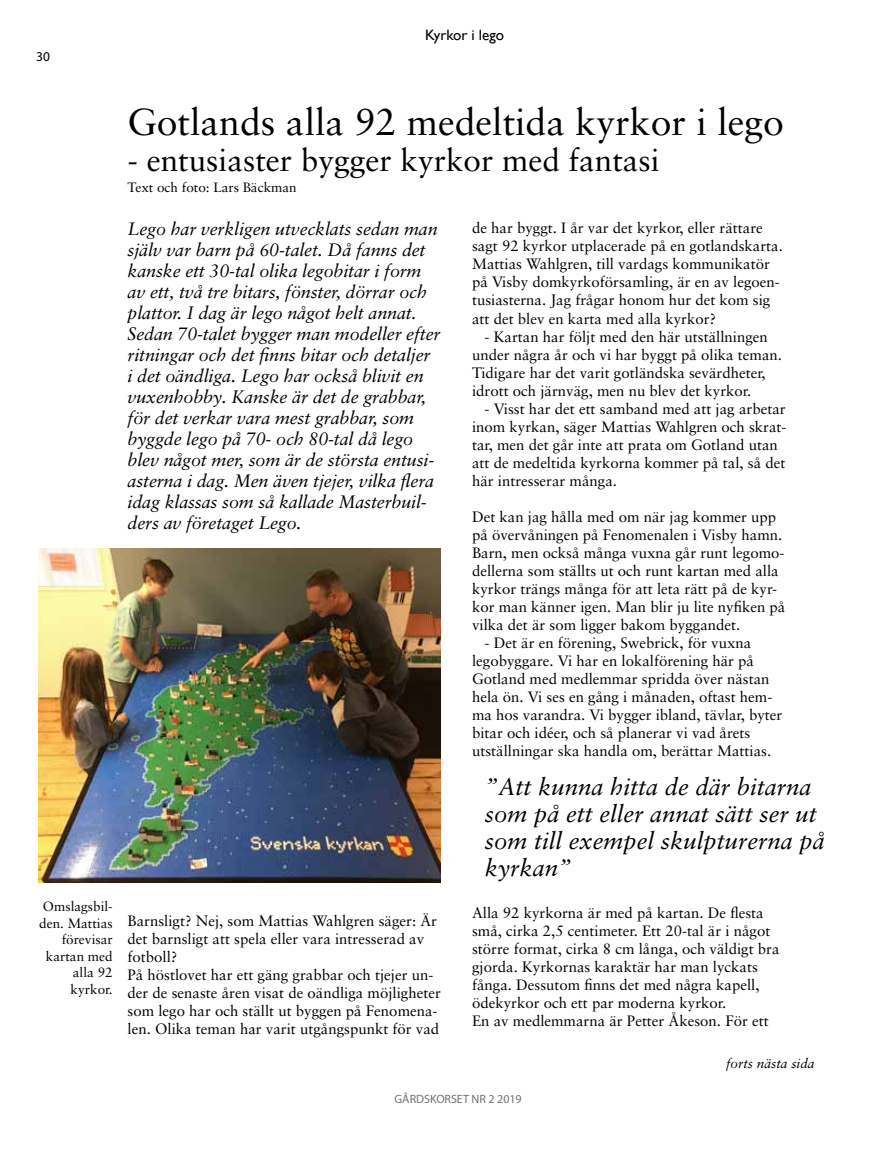
<style>
.page{position:relative;width:893px;height:1166px;background:#fff}
.page>*{position:absolute;margin:0;border:0;box-sizing:border-box;transform-origin:0 0}
.t1{font:37.5px "Sabon LT Pro";color:#000}
.t2{font:31.5px "Sabon LT Pro";color:#000}
.t3{font:italic 24px/27px "Sabon LT Pro";color:#000}
.t4{font:italic 18px/21px "Sabon LT Pro";letter-spacing:-.01em;color:#000}
.t5{font:15px/18px "Sabon LT Pro";color:#000}
.t6{font:15px "Gill Sans";color:#000}
.t7{font:13.5px/16.5px "Sabon LT Pro";color:#000;text-align:right}
.t8{font:italic 13.5px "Sabon LT Pro";color:#000}
.t9{font:13.5px "Myriad Pro";color:#000}
.t10{font:12px "Myriad Pro";color:#727271}
</style>
<div class="page">
<img style="left:39px;top:548px;width:401px;height:334px">
<p class="t9" style="left:36px;top:48px;width:15px">30</p>
<p class="t6" style="left:425px;top:26px;width:80px">Kyrkor i lego</p>
<p class="t7" style="left:39px;top:897px;width:75px">Omslagsbil&shy;den. Mattias förevisar kartan med alla 92 kyrkor.</p>
<h1 class="t1" style="left:128px;top:99px;width:658px">Gotlands alla 92 medeltida kyrkor i lego</h1>
<h2 class="t2" style="left:128px;top:141px;width:534px">- entusiaster bygger kyrkor med fantasi</h2>
<p class="t7" style="left:128px;top:179px;width:171px">Text och foto: Lars Bäckman</p>
<p class="t4" style="left:128px;top:218px;width:314px">Lego har verkligen utvecklats sedan man själv var barn på 60-talet. Då fanns det kanske ett 30-tal olika legobitar i form av ett, två tre bitars, fönster, dörrar och plattor. I dag är lego något helt annat.<br>Sedan 70-talet bygger man modeller efter ritningar och det finns bitar och detaljer<br>i det oändliga. Lego har också blivit en vuxenhobby. Kanske är det de grabbar, för det verkar vara mest grabbar, som byggde lego på 70- och 80-tal då lego blev något mer, som är de största entusi&shy;asterna i dag. Men även tjejer, vilka flera idag klassas som så kallade Masterbuil&shy;ders av företaget Lego.</p>
<p class="t5" style="left:128px;top:910px;width:315px">Barnsligt? Nej, som Mattias Wahlgren säger: Är det barnsligt att spela eller vara intresserad av fotboll?<br>På höstlovet har ett gäng grabbar och tjejer un&shy;der de senaste åren visat de oändliga möjligheter som lego har och ställt ut byggen på Fenomena&shy;len. Olika teman har varit utgångspunkt för vad</p>
<p class="t5" style="left:472px;top:219px;width:312px">de har byggt. I år var det kyrkor, eller rättare sagt 92 kyrkor utplacerade på en gotlandskarta.<br>Mattias Wahlgren, till vardags kommunikatör på Visby domkyrkoförsamling, är en av legoen&shy;tusiasterna. Jag frågar honom hur det kom sig att det blev en karta med alla kyrkor?</p>
<p class="t5" style="left:472px;top:327px;width:312px;text-indent:13px">- Kartan har följt med den här utställningen under några år och vi har byggt på olika teman.<br>Tidigare har det varit gotländska sevärdheter, idrott och järnväg, men nu blev det kyrkor.</p>
<p class="t5" style="left:472px;top:399px;width:316px;text-indent:13px">- Visst har det ett samband med att jag arbetar inom kyrkan, säger Mattias Wahlgren och skrat&shy;tar, men det går inte att prata om Gotland utan att de medeltida kyrkorna kommer på tal, så det här intresserar många.</p>
<p class="t5" style="left:472px;top:507px;width:315px">Det kan jag hålla med om när jag kommer upp på övervåningen på Fenomenalen i Visby hamn.<br>Barn, men också många vuxna går runt legomo&shy;dellerna som ställts ut och runt kartan med alla kyrkor trängs många för att leta rätt på de kyr&shy;kor man känner igen. Man blir ju lite nyfiken på vilka det är som ligger bakom byggandet.</p>
<p class="t5" style="left:472px;top:633px;width:312px;text-indent:13px">- Det är en förening, Swebrick, för vuxna legobyggare. Vi har en lokalförening här på Gotland med medlemmar spridda över nästan hela ön. Vi ses en gång i månaden, oftast hem&shy;ma hos varandra. Vi bygger ibland, tävlar, byter bitar och idéer, och så planerar vi vad årets utställningar ska handla om, berättar Mattias.</p>
<h3 class="t3" style="left:485px;top:772px;width:342px">”Att kunna hitta de där bitarna som på ett eller annat sätt ser ut som till exempel skulpturerna på kyrkan”</h3>
<p class="t5" style="left:472px;top:903px;width:309px">Alla 92 kyrkorna är med på kartan. De flesta små, cirka 2,5 centimeter. Ett 20-tal är i något större format, cirka 8 cm långa, och väldigt bra gjorda. Kyrkornas karaktär har man lyckats fånga. Dessutom finns det med några kapell, ödekyrkor och ett par moderna kyrkor.<br>En av medlemmarna är Petter Åkeson. För ett</p>
<p class="t8" style="left:726px;top:1054px;width:90px">forts nästa sida</p>
<p class="t10" style="left:395px;top:1091px;width:129px">GÅRDSKORSET NR 2 2019</p>
</div>
